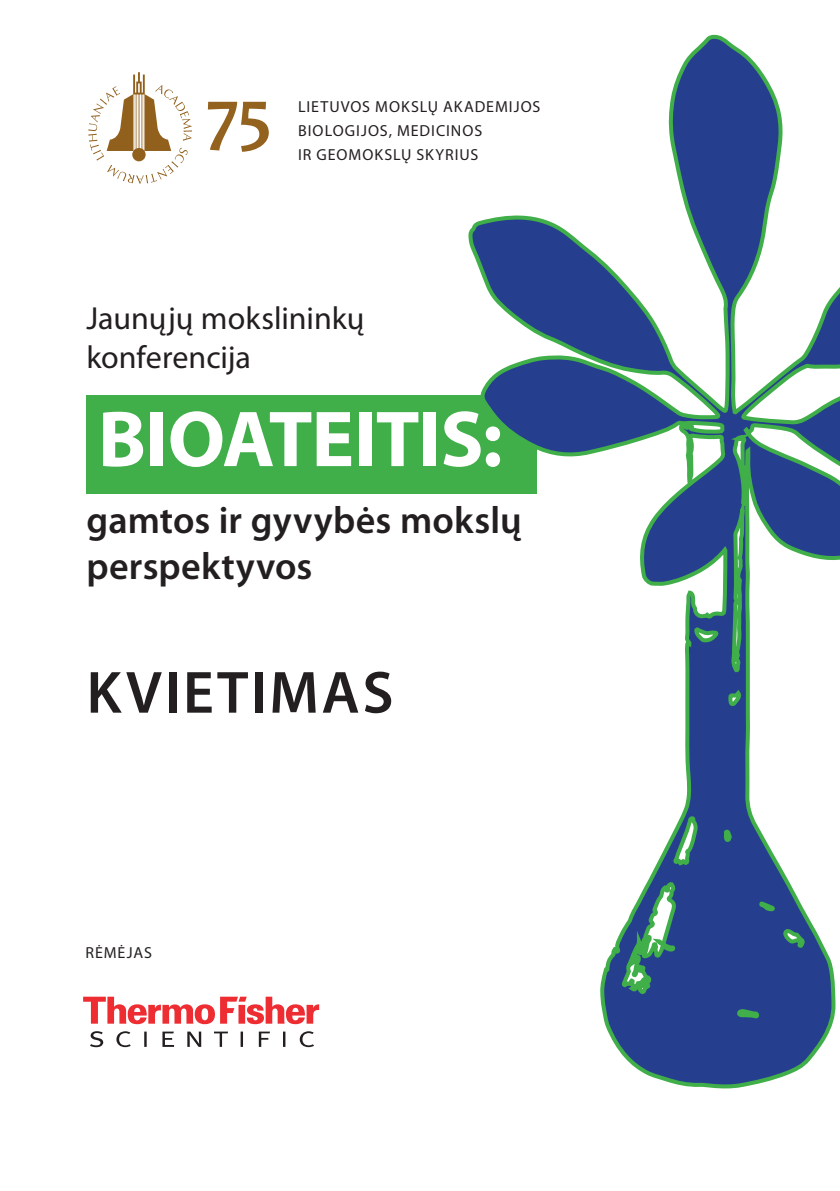
<style>
.page{position:relative;width:840px;height:1191px;background:#fff}
.page>*{position:absolute;margin:0;border:0;box-sizing:border-box;transform-origin:0 0}
.t1{font:700 80px "Myriad Pro";letter-spacing:-.015em;color:#fff}
.t2{font:600 60px "Myriad Pro";letter-spacing:.045em;color:#231f20}
.t3{font:600 38px/45.6px "Myriad Pro";letter-spacing:.005em;color:#231f20}
.t4{font:32px/38.4px "Myriad Pro";color:#231f20}
.t5{font:16px/24px "Myriad Pro";letter-spacing:.06em;color:#231f20}
</style>
<div class="page">
<svg style="left:83px;top:996px;width:236px;height:28px"></svg>
<svg style="left:90px;top:1031px;width:224px;height:16px"></svg>
<svg style="left:88px;top:72px;width:104px;height:112px"></svg>
<svg style="left:208px;top:102px;width:61px;height:50px"></svg>
<div style="left:86px;top:395px;width:451px;height:98px;background:#40ae49"></div>
<svg style="left:466px;top:34px;width:373px;height:1055px"></svg>
<p class="t5" style="left:298px;top:94px;width:244px">LIETUVOS MOKSLŲ AKADEMIJOS<br>BIOLOGIJOS, MEDICINOS<br>IR GEOMOKSLŲ SKYRIUS</p>
<h3 class="t4" style="left:86px;top:299px;width:279px">Jaunųjų mokslininkų konferencija</h3>
<h1 class="t1" style="left:98px;top:387px;width:406px">BIOATEITIS:</h1>
<h3 class="t3" style="left:86px;top:498px;width:436px">gamtos ir gyvybės mokslų perspektyvos</h3>
<h2 class="t2" style="left:86px;top:659px;width:308px">KVIETIMAS</h2>
<p class="t5" style="left:85px;top:940px;width:68px">RĖMĖJAS</p>
</div>
